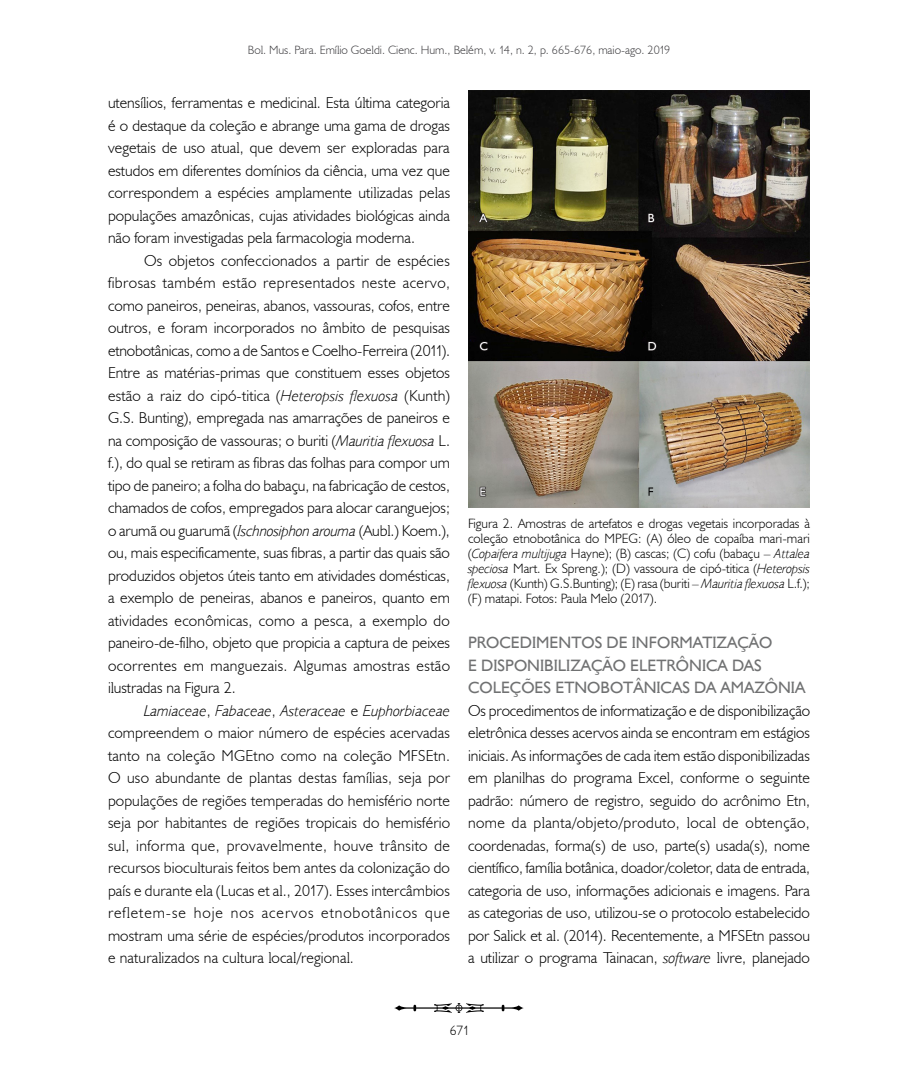
<style>
.page{position:relative;width:900px;height:1071px;background:#fff}
.page>*{position:absolute;margin:0;border:0;box-sizing:border-box;transform-origin:0 0}
.TÓPICOS_SUB{font:700 16.5px/22.5px "MPEG";color:#707172}
.CORPO_DO_ARTIGO{font:15.75px/22.5px "MPEG";letter-spacing:.01em;color:#000;text-align:justify}
.CORPO_DO_ARTIGO_SEM{font:15.75px/22.5px "MPEG";color:#000;text-align:justify}
.LEGENDAS_FIGURAS{font:13.5px/15px "MPEG";color:#000;text-align:justify}
.t1{font:12px "MPEG";color:#3e3d40}
.s1{font-style:italic}
</style>
<div class="page">
<svg style="left:394px;top:1003px;width:130px;height:10px"></svg>
<img style="left:468px;top:90px;width:342px;height:418px">
<p class="t1" style="left:248px;top:43px;width:424px">Bol. Mus. Para. Emílio Goeldi. Cienc. Hum., Belém, v. 14, n. 2, p. 665-676, maio-ago. 2019</p>
<p class="CORPO_DO_ARTIGO" style="left:108px;top:91px;width:344px">utensílios, ferramentas e medicinal. Esta última categoria é o destaque da coleção e abrange uma gama de drogas vegetais de uso atual, que devem ser exploradas para estudos em diferentes domínios da ciência, uma vez que correspondem a espécies amplamente utilizadas pelas populações amazônicas, cujas atividades biológicas ainda não foram investigadas pela farmacologia moderna.</p>
<p class="CORPO_DO_ARTIGO" style="left:108px;top:249px;width:344px;text-indent:36px">Os objetos confeccionados a partir de espécies fibrosas também estão representados neste acervo, como paneiros, peneiras, abanos, vassouras, cofos, entre outros, e foram incorporados no âmbito de pesquisas etnobotânicas, como a de Santos e Coelho-Ferreira (2011).<br>Entre as matérias-primas que constituem esses objetos estão a raiz do cipó-titica (<span class="s1">Heteropsis flexuosa</span> (Kunth)<br>G.S. Bunting), empregada nas amarrações de paneiros e na composição de vassouras; o buriti (<span class="s1">Mauritia flexuosa</span> L. f.), do qual se retiram as fibras das folhas para compor um tipo de paneiro; a folha do babaçu, na fabricação de cestos, chamados de cofos, empregados para alocar caranguejos; o arumã ou guarumã (<span class="s1">Ischnosiphon arouma</span> (Aubl.) Koem.), ou, mais especificamente, suas fibras, a partir das quais são produzidos objetos úteis tanto em atividades domésticas, a exemplo de peneiras, abanos e paneiros, quanto em atividades econômicas, como a pesca, a exemplo do paneiro-de-filho, objeto que propicia a captura de peixes ocorrentes em manguezais. Algumas amostras estão ilustradas na Figura 2.</p>
<p class="CORPO_DO_ARTIGO" style="left:108px;top:699px;width:344px;text-indent:36px"><span class="s1">Lamiaceae</span>, <span class="s1">Fabaceae</span>, <span class="s1">Asteraceae</span> e <span class="s1">Euphorbiaceae </span>compreendem o maior número de espécies acervadas tanto na coleção MGEtno como na coleção MFSEtn.<br>O uso abundante de plantas destas famílias, seja por populações de regiões temperadas do hemisfério norte seja por habitantes de regiões tropicais do hemisfério sul, informa que, provavelmente, houve trânsito de recursos bioculturais feitos bem antes da colonização do país e durante ela (Lucas et al., 2017). Esses intercâmbios refletem-se hoje nos acervos etnobotânicos que mostram uma série de espécies/produtos incorporados e naturalizados na cultura local/regional.</p>
<p class="LEGENDAS_FIGURAS" style="left:468px;top:516px;width:344px">Figura 2. Amostras de artefatos e drogas vegetais incorporadas à coleção etnobotânica do MPEG: (A) óleo de copaíba mari-mari (<span class="s1">Copaifera multijuga</span> Hayne); (B) cascas; (C) cofu (babaçu – <span class="s1">Attalea speciosa</span> Mart. Ex Spreng.); (D) vassoura de cipó-titica (<span class="s1">Heteropsis flexuosa</span> (Kunth) G.S.Bunting); (E) rasa (buriti – <span class="s1">Mauritia flexuosa</span> L.f.); (F) matapi. Fotos: Paula Melo (2017).</p>
<p class="TÓPICOS_SUB" style="left:468px;top:631px;width:339px">PROCEDIMENTOS DE INFORMATIZAÇÃO<br>E DISPONIBILIZAÇÃO ELETRÔNICA DAS<br>COLEÇÕES ETNOBOTÂNICAS DA AMAZÔNIA</p>
<p class="CORPO_DO_ARTIGO_SEM" style="left:468px;top:699px;width:344px">Os procedimentos de informatização e de disponibilização eletrônica desses acervos ainda se encontram em estágios iniciais. As informações de cada item estão disponibilizadas em planilhas do programa Excel, conforme o seguinte padrão: número de registro, seguido do acrônimo Etn, nome da planta/objeto/produto, local de obtenção, coordenadas, forma(s) de uso, parte(s) usada(s), nome científico, família botânica, doador/coletor, data de entrada, categoria de uso, informações adicionais e imagens. Para as categorias de uso, utilizou-se o protocolo estabelecido por Salick et al. (2014). Recentemente, a MFSEtn passou a utilizar o programa Tainacan, <span class="s1">software</span> livre, planejado</p>
<p class="LEGENDAS_FIGURAS" style="left:450px;top:1023px;width:20px">671</p>
</div>
